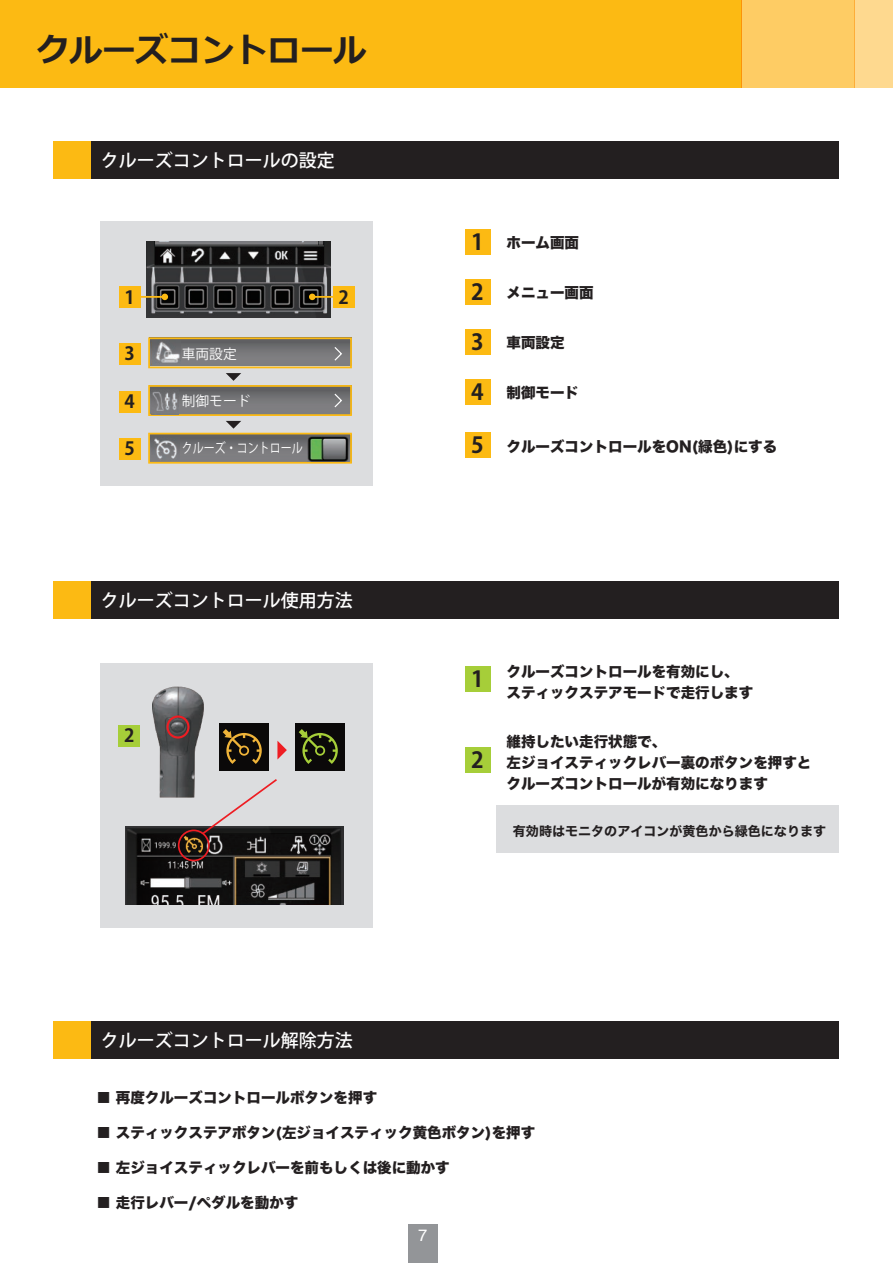
<style>
.page{position:relative;width:893px;height:1263px;background:#fff}
.page>*{position:absolute;margin:0;border:0;box-sizing:border-box;transform-origin:0 0}
.t1{font:700 33px "Meiryo";color:#231f20}
.t2{font:700 22.05px "Koz Go Pr 6 N";color:#231f20}
.t3{font:700 18.15px "Koz Go Pr 6 N";color:#231f20}
.t4{font:500 18px "Koz Go Pr 6 N";color:#fff}
.t5{font:16.5px "Helvetica";color:#fff}
.t6{font:14.55px/21px "Hiragino Sans W8";color:#231f20}
.t7{font:13.8px "Koz Go Pr 6 N";color:#fff;scale:.8 1}
.t8{font:13.8px "Koz Go Pr 6 N";color:#fff}
.t9{font:13.05px "Hiragino Sans W7";color:#231f20}
.s1{font-family:"Koz Go Pr 6 N";font-weight:700;font-size:22.05px}
</style>
<div class="page">
<div style="left:0;top:0;width:741px;height:87px;background:#fcba13"></div>
<div style="left:741px;top:0;width:113px;height:87px;background:#fecc64"></div>
<div style="left:854px;top:0;width:39px;height:87px;background:#fed98f"></div>
<div style="left:54px;top:142px;width:37px;height:37px;background:#fcba13"></div>
<div style="left:91px;top:142px;width:747px;height:37px;background:#231f20"></div>
<div style="left:54px;top:581px;width:37px;height:38px;background:#fcba13"></div>
<div style="left:91px;top:581px;width:747px;height:38px;background:#231f20"></div>
<div style="left:54px;top:1021px;width:37px;height:37px;background:#fcba13"></div>
<div style="left:91px;top:1021px;width:747px;height:37px;background:#231f20"></div>
<div style="left:497px;top:805px;width:342px;height:48px;background:#dcdddf"></div>
<div style="left:100px;top:663px;width:272px;height:264px;background:#dcdddf"></div>
<div style="left:101px;top:222px;width:272px;height:264px;background:#dcdddf"></div>
<img style="left:146px;top:241px;width:184px;height:77px">
<div style="left:149px;top:338px;width:202px;height:28px;background:linear-gradient(to bottom,#606062,#848587)"></div>
<div style="left:149px;top:386px;width:202px;height:28px;background:linear-gradient(to bottom,#606062,#848488)"></div>
<div style="left:149px;top:434px;width:202px;height:28px;background:linear-gradient(to bottom,#5f5f62,#848488)"></div>
<img style="left:125px;top:826px;width:218px;height:78px">
<div style="left:219px;top:723px;width:49px;height:48px;background:#0b0909"></div>
<svg style="left:277px;top:741px;width:10px;height:18px"></svg>
<div style="left:119px;top:725px;width:21px;height:21px;background:#a6ce39"></div>
<img style="left:152px;top:686px;width:52px;height:112px">
<div style="left:166px;top:715px;width:24px;height:23px;border:2px solid #ee1d23;border-radius:50%"></div>
<div style="left:178px;top:829px;width:32px;height:32px;border:2px solid #ee1d23;border-radius:50%"></div>
<div style="left:119px;top:287px;width:21px;height:21px;background:#fcba13"></div>
<div style="left:119px;top:343px;width:21px;height:21px;background:#fcba13"></div>
<div style="left:119px;top:391px;width:21px;height:21px;background:#fcba13"></div>
<div style="left:119px;top:438px;width:21px;height:21px;background:#fcba13"></div>
<div style="left:333px;top:287px;width:21px;height:21px;background:#fcba13"></div>
<svg style="left:162px;top:294px;width:6px;height:6px"></svg>
<hr style="left:140px;top:296px;width:25px;height:2px;background:#fcba13">
<svg style="left:309px;top:294px;width:6px;height:6px"></svg>
<hr style="left:312px;top:296px;width:25px;height:2px;background:#fcba13">
<div style="left:148px;top:337px;width:204px;height:31px;border:2px solid #fcba13"></div>
<div style="left:148px;top:385px;width:204px;height:31px;border:2px solid #fcba13"></div>
<div style="left:148px;top:433px;width:204px;height:31px;border:2px solid #fcba13"></div>
<svg style="left:226px;top:373px;width:15px;height:8px"></svg>
<svg style="left:226px;top:421px;width:15px;height:8px"></svg>
<img style="left:152px;top:413px;width:27px;height:1px">
<img style="left:152px;top:342px;width:1px;height:22px">
<svg style="left:333px;top:346px;width:10px;height:16px"></svg>
<svg style="left:333px;top:392px;width:10px;height:17px"></svg>
<img style="left:153px;top:341px;width:27px;height:24px">
<img style="left:152px;top:389px;width:27px;height:24px">
<img style="left:307px;top:436px;width:41px;height:25px">
<img style="left:151px;top:437px;width:28px;height:23px">
<svg style="left:223px;top:729px;width:39px;height:35px"></svg>
<div style="left:295px;top:723px;width:49px;height:48px;background:#0b0909"></div>
<svg style="left:299px;top:729px;width:39px;height:35px"></svg>
<svg style="left:184px;top:777px;width:95px;height:76px"></svg>
<div style="left:465px;top:229px;width:25px;height:26px;background:#fcba13"></div>
<div style="left:465px;top:279px;width:25px;height:26px;background:#fcba13"></div>
<div style="left:465px;top:329px;width:25px;height:26px;background:#fcba13"></div>
<div style="left:465px;top:379px;width:25px;height:26px;background:#fcba13"></div>
<div style="left:465px;top:432px;width:25px;height:26px;background:#fcba13"></div>
<div style="left:465px;top:666px;width:25px;height:26px;background:#a6ce39"></div>
<div style="left:465px;top:747px;width:25px;height:26px;background:#a6ce39"></div>
<div style="left:408px;top:1224px;width:29px;height:39px;background:#939598"></div>
<h1 class="t1" style="left:37px;top:27px;width:331px">クルーズコントロール</h1>
<p class="t4" style="left:101px;top:150px;width:235px">クルーズコントロールの設定</p>
<p class="t3" style="left:124px;top:287px;width:12px">1</p>
<p class="t3" style="left:124px;top:343px;width:12px">3</p>
<p class="t3" style="left:124px;top:391px;width:12px">4</p>
<p class="t3" style="left:124px;top:438px;width:12px">5</p>
<p class="t8" style="left:182px;top:346px;width:56px">車両設定</p>
<p class="t8" style="left:182px;top:393px;width:70px">制御モード</p>
<p class="t7" style="left:182px;top:440px;width:153px">クルーズ・コントロール</p>
<p class="t3" style="left:339px;top:287px;width:12px">2</p>
<p class="t4" style="left:101px;top:590px;width:253px">クルーズコントロール使用方法</p>
<p class="t3" style="left:124px;top:725px;width:12px">2</p>
<p class="t4" style="left:101px;top:1030px;width:253px">クルーズコントロール解除方法</p>
<p class="t6" style="left:471px;top:233px;width:109px"><span class="s1">1</span> ホーム画面</p>
<p class="t6" style="left:471px;top:283px;width:124px"><span class="s1">2</span> メニュー画面</p>
<p class="t6" style="left:471px;top:333px;width:95px"><span class="s1">3</span> 車両設定</p>
<p class="t6" style="left:471px;top:383px;width:109px"><span class="s1">4</span> 制御モード</p>
<p class="t6" style="left:471px;top:436px;width:308px"><span class="s1">5</span> クルーズコントロールをON(緑色)にする</p>
<h2 class="t2" style="left:471px;top:666px;width:14px">1</h2>
<h2 class="t2" style="left:471px;top:747px;width:14px">2</h2>
<p class="t6" style="left:507px;top:662px;width:248px">クルーズコントロールを有効にし、スティックステアモードで走行します</p>
<p class="t6" style="left:507px;top:732px;width:306px">維持したい走行状態で、<br>左ジョイスティックレバー裏のボタンを押すとクルーズコントロールが有効になります</p>
<p class="t9" style="left:513px;top:820px;width:315px">有効時はモニタのアイコンが黄色から緑色になります</p>
<p class="t6" style="left:97px;top:1088px;width:282px">■ 再度クルーズコントロールボタンを押す</p>
<p class="t6" style="left:97px;top:1123px;width:440px">■ スティックステアボタン(左ジョイスティック黄色ボタン)を押す</p>
<p class="t6" style="left:97px;top:1157px;width:355px">■ 左ジョイスティックレバーを前もしくは後に動かす</p>
<p class="t6" style="left:97px;top:1192px;width:203px">■ 走行レバー/ペダルを動かす</p>
<p class="t5" style="left:418px;top:1223px;width:11px">7</p>
</div>
